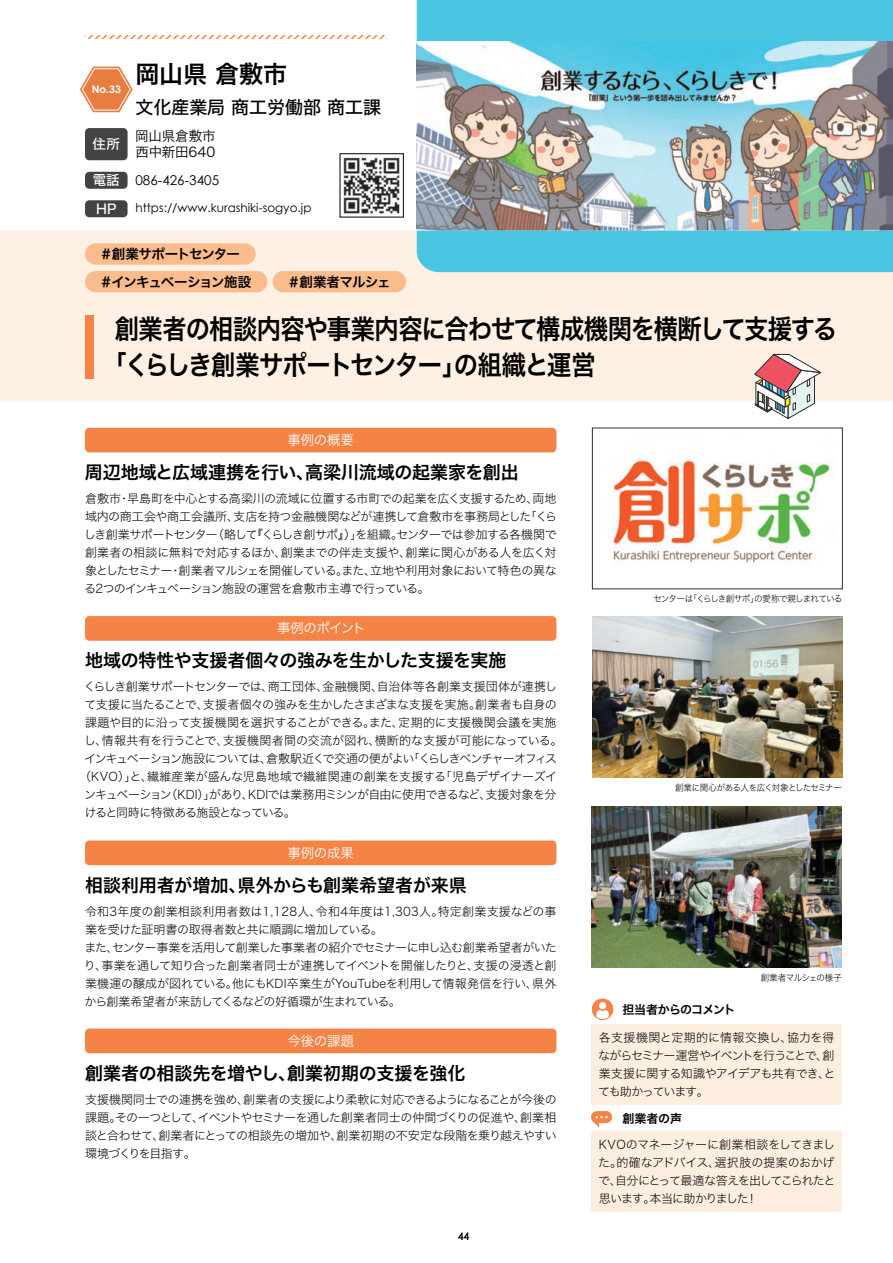
<style>
.page{position:relative;width:893px;height:1263px;background:#fff}
.page>*{position:absolute;margin:0;border:0;box-sizing:border-box;transform-origin:0 0}
.t1{font:27px/36px "Hiragino Sans W6";letter-spacing:-.045em;color:#000;scale:.9 1}
.t2{font:24px "Hiragino Sans W6";letter-spacing:-.005em;color:#000}
.t3{font:18px "Hiragino Sans W6";letter-spacing:-.01em;color:#000}
.t4{font:18px "Hiragino Sans W5";color:#000}
.t5{font:13.5px/27.6px "Hiragino Sans W6";letter-spacing:-.06em;color:#000}
.t6{font:13.5px "Hiragino Sans W3";letter-spacing:-.03em;color:#fff}
.t7{font:13.5px "Century Gothic";color:#000}
.t8{font:13.5px/16.5px "Hiragino Sans W3";letter-spacing:-.01em;color:#000}
.t9{font:13.5px "Hiragino Sans W3";letter-spacing:-.055em;color:#fff}
.t10{font:13.5px "Hiragino Sans W5";color:#fff}
.t11{font:12px/18px "Hiragino Sans W2";letter-spacing:-.035em;color:#000;text-align:justify}
.t12{font:12px "Hiragino Sans W2";letter-spacing:-.095em;color:#000}
.t13{font:12px "Hiragino Sans W2";letter-spacing:-.06em;color:#000}
.t14{font:12px "Hiragino Sans W2";letter-spacing:-.01em;color:#000}
.t15{font:12px "Hiragino Sans W2";color:#000}
.t16{font:12px "Hiragino Sans W2";letter-spacing:-.005em;color:#000}
.t17{font:12px "Hiragino Sans W2";letter-spacing:-.015em;color:#000}
.t18{font:12px "Century Gothic";color:#000}
.t19{font:12px "Hiragino Sans W6";letter-spacing:-.07em;color:#000}
.t20{font:12px "Hiragino Sans W6";letter-spacing:-.02em;color:#000}
.t21{font:700 10.5px "Century Gothic";color:#fff}
.t22{font:10.5px "Century Gothic";color:#000}
.t23{font:9px "Hiragino Sans W2";letter-spacing:-.075em;color:#000;scale:.95 1}
.t24{font:9px "Hiragino Sans W2";letter-spacing:-.055em;color:#000;scale:.95 1}
.s1{font-family:"Hiragino Sans W5";color:#fff}
</style>
<div class="page">
<div style="left:591px;top:1132px;width:251px;height:80px;background:#feeee0"></div>
<div style="left:591px;top:1024px;width:251px;height:80px;background:#feeee0"></div>
<svg style="left:591px;top:1111px;width:21px;height:16px"></svg>
<div style="left:0;top:230px;width:893px;height:170px;background:#fef0e2"></div>
<div style="left:85px;top:315px;width:9px;height:64px;background:#f58345"></div>
<div style="left:85px;top:428px;width:471px;height:24px;background:#f58345;border-radius:4px"></div>
<div style="left:85px;top:616px;width:471px;height:25px;background:#f58345;border-radius:4px"></div>
<div style="left:85px;top:840px;width:471px;height:25px;background:#f58345;border-radius:4px"></div>
<div style="left:85px;top:1028px;width:471px;height:25px;background:#f58345;border-radius:4px"></div>
<svg style="left:592px;top:999px;width:21px;height:21px"></svg>
<svg style="left:85px;top:36px;width:302px;height:3px"></svg>
<div style="left:85px;top:243px;width:171px;height:22px;background:#fabc8d;border-radius:11px"></div>
<div style="left:85px;top:271px;width:182px;height:21px;background:#fabc8d;border-radius:11px"></div>
<div style="left:273px;top:271px;width:133px;height:21px;background:#fabc8d;border-radius:11px"></div>
<img style="left:343px;top:157px;width:57px;height:57px">
<div style="left:340px;top:153px;width:64px;height:64px;border:1px solid #000"></div>
<img style="left:592px;top:806px;width:250px;height:161px">
<img style="left:592px;top:617px;width:250px;height:161px">
<div style="left:417px;top:0;width:476px;height:272px;background:#4ac6e2"></div>
<img style="left:417px;top:42px;width:476px;height:188px">
<img style="left:613px;top:456px;width:217px;height:109px">
<div style="left:592px;top:428px;width:251px;height:161px;border:1px solid #2e2e2e"></div>
<div style="left:85px;top:128px;width:43px;height:32px;background:#434343;border-radius:4px"></div>
<div style="left:85px;top:172px;width:43px;height:17px;background:#434343;border-radius:4px"></div>
<div style="left:85px;top:200px;width:43px;height:17px;background:#434343;border-radius:4px"></div>
<svg style="left:80px;top:67px;width:53px;height:45px"></svg>
<svg style="left:754px;top:354px;width:67px;height:65px"></svg>
<p class="t21" style="left:92px;top:83px;width:31px">No.33</p>
<h2 class="t2" style="left:135px;top:52px;width:153px">岡山県 倉敷市</h2>
<h3 class="t4" style="left:135px;top:91px;width:247px">文化産業局 商工労働部 商工課</h3>
<p class="t8" style="left:135px;top:127px;width:82px">岡山県倉敷市西中新田640</p>
<p class="t10" style="left:93px;top:132px;width:29px">住所</p>
<p class="t7" style="left:93px;top:175px;width:128px"><span class="s1">電話</span> 086-426-3405</p>
<p class="t10" style="left:96px;top:197px;width:22px">HP</p>
<p class="t18" style="left:135px;top:203px;width:178px">https://www.kurashiki-sogyo.jp</p>
<p class="t5" style="left:99px;top:240px;width:153px">＃創業サポートセンター＃インキュベーション施設</p>
<p class="t5" style="left:287px;top:267px;width:105px">＃創業者マルシェ</p>
<h1 class="t1" style="left:103px;top:310px;width:818px;text-indent:12px">創業者の相談内容や事業内容に合わせて構成機関を横断して支援する「くらしき創業サポートセンター」の組織と運営</h1>
<p class="t6" style="left:287px;top:428px;width:68px">事例の概要</p>
<h3 class="t3" style="left:85px;top:456px;width:435px">周辺地域と広域連携を行い、高梁川流域の起業家を創出</h3>
<p class="t11" style="left:84px;top:488px;width:475px">倉敷市・早島町を中心とする高梁川の流域に位置する市町での起業を広く支援するため、両地域内の商工会や商工会議所、支店を持つ金融機関などが連携して倉敷市を事務局とした「くらしき創業サポートセンター（略して『くらしき創サポ』）」を組織。センターでは参加する各機関で創業者の相談に無料で対応するほか、創業までの伴走支援や、創業に関心がある人を広く対象としたセミナー・創業者マルシェを開催している。また、立地や利用対象において特色の異なる2つのインキュベーション施設の運営を倉敷市主導で行っている。</p>
<p class="t9" style="left:277px;top:616px;width:90px">事例のポイント</p>
<h3 class="t3" style="left:85px;top:644px;width:423px">地域の特性や支援者個々の強みを生かした支援を実施</h3>
<p class="t15" style="left:84px;top:676px;width:475px">くらしき創業サポートセンターでは、商工団体、金融機関、自治体等各創業支援団体が連携し</p>
<p class="t11" style="left:84px;top:695px;width:474px">て支援に当たることで、支援者個々の強みを生かしたさまざまな支援を実施。創業者も自身の</p>
<p class="t17" style="left:85px;top:712px;width:473px">課題や目的に沿って支援機関を選択することができる。また、定期的に支援機関会議を実施</p>
<p class="t16" style="left:84px;top:730px;width:480px">し、情報共有を行うことで、支援機関者間の交流が図れ、横断的な支援が可能になっている。</p>
<p class="t12" style="left:85px;top:748px;width:474px">インキュベーション施設については、倉敷駅近くで交通の便がよい「くらしきベンチャーオフィス</p>
<p class="t14" style="left:79px;top:766px;width:480px">（KVO）」と、繊維産業が盛んな児島地域で繊維関連の創業を支援する「児島デザイナーズイ</p>
<p class="t13" style="left:84px;top:784px;width:474px">ンキュベーション（KDI）」があり、KDIでは業務用ミシンが自由に使用できるなど、支援対象を分</p>
<p class="t12" style="left:84px;top:802px;width:213px">けると同時に特徴ある施設となっている。</p>
<p class="t6" style="left:287px;top:841px;width:68px">事例の成果</p>
<h3 class="t3" style="left:85px;top:868px;width:383px">相談利用者が増加、県外からも創業希望者が来県</h3>
<p class="t11" style="left:84px;top:901px;width:474px;text-align:left">令和3年度の創業相談利用者数は1,128人、令和4年度は1,303人。特定創業支援などの事業を受けた証明書の取得者数と共に順調に増加している。<br>また、センター事業を活用して創業した事業者の紹介でセミナーに申し込む創業希望者がいたり、事業を通して知り合った創業者同士が連携してイベントを開催したりと、支援の浸透と創業機運の醸成が図れている。他にもKDI卒業生がYouTubeを利用して情報発信を行い、県外から創業希望者が来訪してくるなどの好循環が生まれている。</p>
<p class="t6" style="left:287px;top:1029px;width:68px">今後の課題</p>
<h3 class="t3" style="left:85px;top:1057px;width:382px">創業者の相談先を増やし、創業初期の支援を強化</h3>
<p class="t11" style="left:85px;top:1089px;width:473px">支援機関同士での連携を強め、創業者の支援により柔軟に対応できるようになることが今後の課題。その一つとして、イベントやセミナーを通した創業者同士の仲間づくりの促進や、創業相談と合わせて、創業者にとっての相談先の増加や、創業初期の不安定な段階を乗り越えやすい環境づくりを目指す。</p>
<p class="t22" style="left:458px;top:1232px;width:13px">44</p>
<p class="t23" style="left:653px;top:590px;width:200px">センターは「くらしき創サポ」の愛称で親しまれている</p>
<p class="t23" style="left:675px;top:780px;width:177px">創業に関心がある人を広く対象としたセミナー</p>
<p class="t19" style="left:622px;top:998px;width:114px">担当者からのコメント</p>
<p class="t24" style="left:761px;top:969px;width:87px">創業者マルシェの様子</p>
<p class="t11" style="left:598px;top:1027px;width:239px">各支援機関と定期的に情報交換し、協力を得ながらセミナー運営やイベントを行うことで、創業支援に関する知識やアイデアも共有でき、とても助かっています。</p>
<p class="t20" style="left:622px;top:1107px;width:61px">創業者の声</p>
<p class="t11" style="left:598px;top:1135px;width:239px">KVOのマネージャーに創業相談をしてきました。的確なアドバイス、選択肢の提案のおかげで、自分にとって最適な答えを出してこられたと思います。本当に助かりました！</p>
</div>
